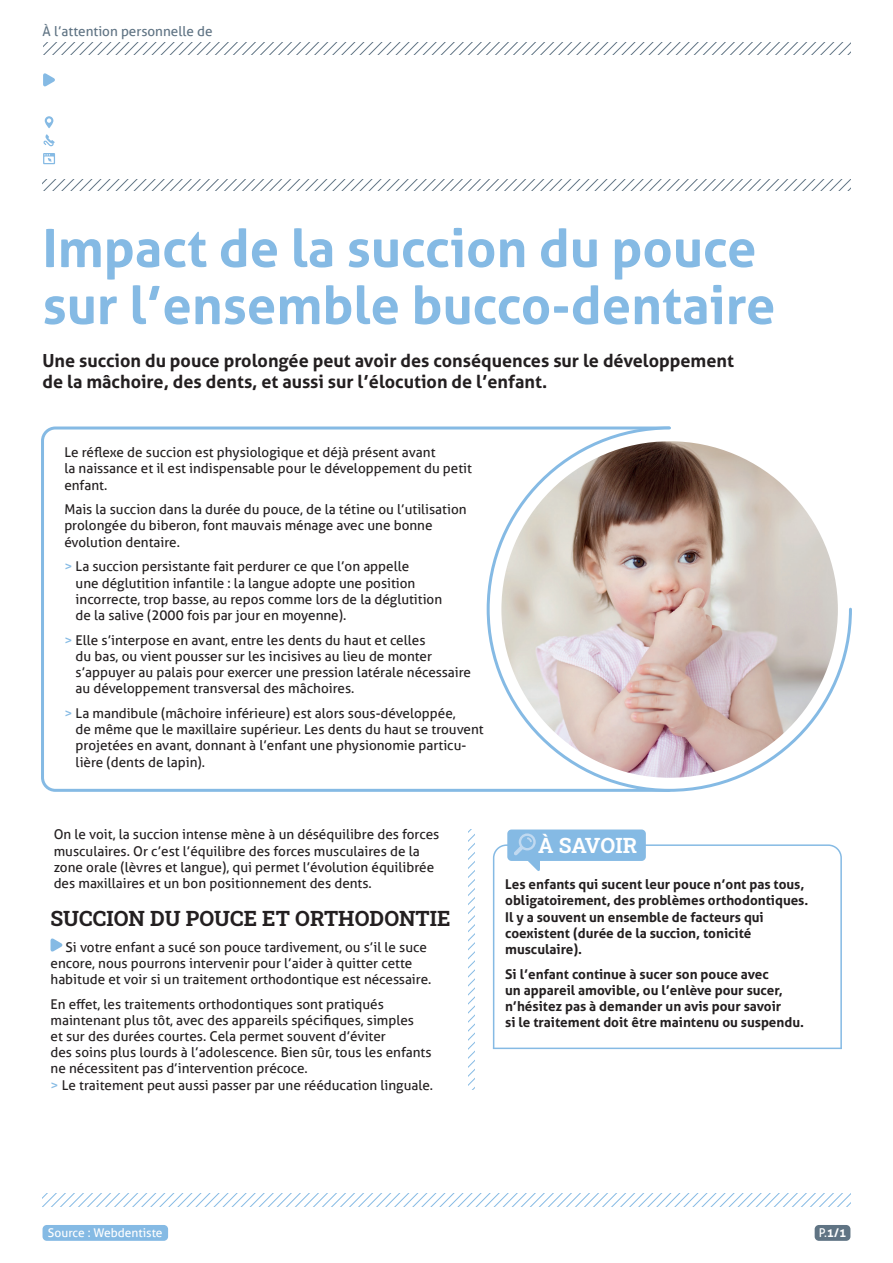
<style>
.page{position:relative;width:893px;height:1263px;background:#fff}
.page>*{position:absolute;margin:0;border:0;box-sizing:border-box;transform-origin:0 0}
.t1{font:700 52.5px/57px "Aller";color:#85bae4}
.t2{font:700 21px "Roboto Slab";color:#231f20}
.t3{font:700 21px "Roboto Slab";color:#fff}
.t4{font:700 18px/21.6px "Aller";color:#231f20}
.t5{font:13.5px/16.2px "Aller";color:#231f20}
.t6{font:700 13.5px/16.2px "Aller";color:#231f20}
.t7{font:13.5px "Aller";color:#607484}
.t8{font:12px "Aller";color:#fff}
.t9{font:700 12px "Aller";color:#fff}
.s1{color:#85bae4}
.s2{font-weight:400}
</style>
<div class="page">
<svg style="left:43px;top:43px;width:808px;height:11px"></svg>
<svg style="left:43px;top:179px;width:807px;height:11px"></svg>
<svg style="left:43px;top:73px;width:12px;height:14px"></svg>
<svg style="left:43px;top:153px;width:12px;height:11px"></svg>
<svg style="left:43px;top:134px;width:12px;height:13px"></svg>
<svg style="left:45px;top:116px;width:8px;height:12px"></svg>
<svg style="left:41px;top:426px;width:444px;height:366px"></svg>
<svg style="left:485px;top:426px;width:367px;height:366px"></svg>
<div style="left:815px;top:1225px;width:35px;height:16px;background:#607484;border-radius:4px"></div>
<div style="left:43px;top:1225px;width:125px;height:16px;background:#85bae4;border-radius:4px"></div>
<svg style="left:43px;top:1194px;width:807px;height:12px"></svg>
<svg style="left:468px;top:829px;width:7px;height:261px"></svg>
<svg style="left:51px;top:938px;width:12px;height:14px"></svg>
<img style="left:501px;top:441px;width:337px;height:337px;border-radius:168px">
<svg style="left:492px;top:844px;width:350px;height:206px"></svg>
<hr style="left:494px;top:1047px;width:347px;height:2px;background:#85bae4">
<div style="left:507px;top:829px;width:139px;height:32px;background:#85bae4;border-radius:4px"></div>
<svg style="left:514px;top:833px;width:26px;height:39px"></svg>
<p class="t7" style="left:43px;top:23px;width:172px">À l’attention personnelle de</p>
<h1 class="t1" style="left:43px;top:219px;width:734px">Impact de la succion du pouce sur l’ensemble bucco-dentaire</h1>
<h3 class="t4" style="left:43px;top:349px;width:693px">Une succion du pouce prolongée peut avoir des conséquences sur le développement de la mâchoire, des dents, et aussi sur l’élocution de l’enfant.</h3>
<p class="t5" style="left:64px;top:444px;width:409px">Le réflexe de succion est physiologique et déjà présent avant<br>la naissance et il est indispensable pour le développement du petit enfant.</p>
<p class="t5" style="left:64px;top:501px;width:404px">Mais la succion dans la durée du pouce, de la tétine ou l’utilisation prolongée du biberon, font mauvais ménage avec une bonne évolution dentaire.</p>
<p class="t5" style="left:76px;top:558px;width:368px;text-indent:-11px"><span class="s1">&gt;</span> La succion persistante fait perdurer ce que l’on appelle<br>une déglutition infantile : la langue adopte une position incorrecte, trop basse, au repos comme lors de la déglutition de la salive (2000 fois par jour en moyenne).</p>
<p class="t5" style="left:76px;top:632px;width:397px;text-indent:-11px"><span class="s1">&gt;</span> Elle s’interpose en avant, entre les dents du haut et celles<br>du bas, ou vient pousser sur les incisives au lieu de monter s’appuyer au palais pour exercer une pression latérale nécessaire au développement transversal des mâchoires.</p>
<p class="t5" style="left:76px;top:705px;width:410px;text-indent:-11px"><span class="s1">&gt;</span> La mandibule (mâchoire inférieure) est alors sous-développée,<br>de même que le maxillaire supérieur. Les dents du haut se trouvent projetées en avant, donnant à l’enfant une physionomie particu&shy;lière (dents de lapin).</p>
<p class="t5" style="left:54px;top:826px;width:387px">On le voit, la succion intense mène à un déséquilibre des forces musculaires. Or c’est l’équilibre des forces musculaires de la zone orale (lèvres et langue), qui permet l’évolution équilibrée des maxillaires et un bon positionnement des dents.</p>
<h2 class="t3" style="left:538px;top:831px;width:101px">À SAVOIR</h2>
<p class="t6" style="left:505px;top:876px;width:305px">Les enfants qui sucent leur pouce n’ont pas tous, obligatoirement, des problèmes orthodontiques.<br>Il y a souvent un ensemble de facteurs qui coexistent (durée de la succion, tonicité musculaire).</p>
<p class="t6" style="left:505px;top:966px;width:300px">Si l’enfant continue à sucer son pouce avec<br>un appareil amovible, ou l’enlève pour sucer, n’hésitez pas à demander un avis pour savoir<br>si le traitement doit être maintenu ou suspendu.</p>
<h2 class="t2" style="left:51px;top:904px;width:402px">SUCCION DU POUCE ET ORTHODONTIE</h2>
<p class="t5" style="left:51px;top:939px;width:382px;text-indent:15px">Si votre enfant a sucé son pouce tardivement, ou s’il le suce encore, nous pourrons intervenir pour l’aider à quitter cette habitude et voir si un traitement orthodontique est nécessaire.</p>
<p class="t5" style="left:51px;top:996px;width:384px">En effet, les traitements orthodontiques sont pratiqués maintenant plus tôt, avec des appareils spécifiques, simples<br>et sur des durées courtes. Cela permet souvent d’éviter<br>des soins plus lourds à l’adolescence. Bien sûr, tous les enfants ne nécessitent pas d’intervention précoce.<br><span class="s1">&gt;</span> Le traitement peut aussi passer par une rééducation linguale.</p>
<p class="t8" style="left:48px;top:1225px;width:116px">Source : Webdentiste</p>
<p class="t9" style="left:819px;top:1225px;width:29px"><span class="s2">P.</span>1/1</p>
</div>
